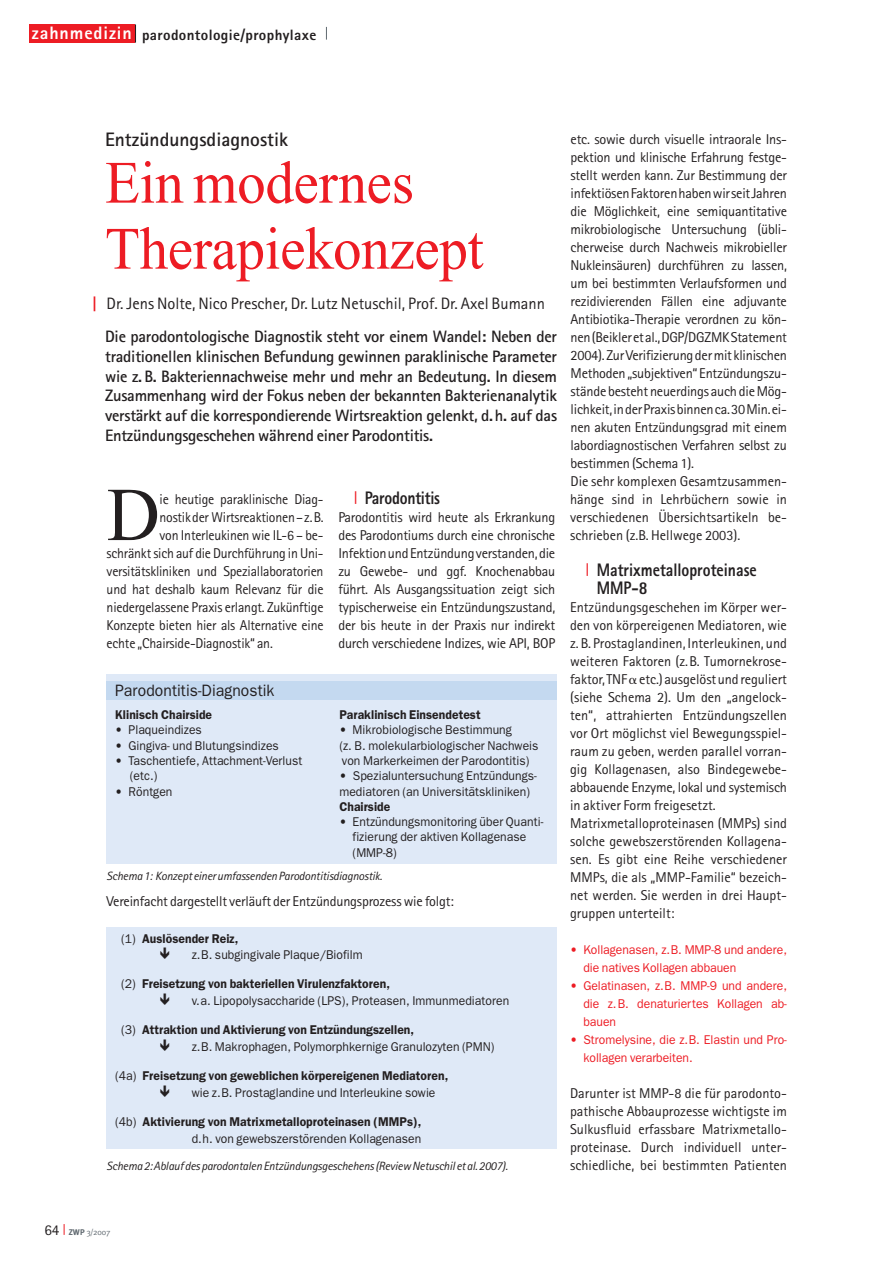
<style>
.page{position:relative;width:893px;height:1263px;background:#fff}
.page>*{position:absolute;margin:0;border:0;box-sizing:border-box;transform-origin:0 0}
.t1{font:75.9px "Times New Roman";color:#231f20}
.t2{font:60px/66px "Times New Roman";letter-spacing:-.005em;color:#ed1c24;scale:.95 1}
.t3{font:700 19.5px "Rotis Sans Serif";color:#231f20}
.t4{font:800 18.15px/18px "Rotis Sans Serif";color:#231f20;scale:.87 1}
.t5{font:700 16.5px/19.8px "Rotis Sans Serif";letter-spacing:-.015em;color:#231f20;text-align:justify}
.t6{font:16.5px/32.8px "Rotis Sans Serif";color:#231f20}
.t7{font:16.5px "Franklin Gothic";letter-spacing:.005em;color:#231f20;scale:.95 1}
.t8{font:800 15px "Rotis Sans Serif";letter-spacing:.025em;color:#231f20}
.t9{font:14.25px/18px "Rotis Sans Serif";letter-spacing:-.015em;color:#231f20;text-align:justify}
.t10{font:12.75px/16.4px "Franklin Gothic";letter-spacing:.005em;color:#231f20;scale:.95 1}
.t11{font:600 12.75px/16.4px "Franklin Gothic";letter-spacing:.005em;color:#231f20;scale:.95 1}
.t12{font:12.75px/18px "Franklin Gothic";color:#ed1c24;scale:.95 1}
.t13{font:italic 12px "Rotis Sans Serif";letter-spacing:-.015em;color:#231f20}
.t14{font:8.25px "Meta";color:#606970}
.s1{font-size:18px;color:#fff}
.s2{font-weight:700;color:#ed1c24}
.s3{font-weight:700}
.s4{font-weight:700;font-size:14.1px;color:#ed1c24}
.s5{font-weight:600}
.s6{font-weight:400}
.s7{font-family:"Universal Greekwith Math Pi"}
.s8{font-family:"Rotis Sans Serif";font-size:15px;color:#231f20}
</style>
<div class="page">
<svg style="left:326px;top:27px;width:1px;height:13px"></svg>
<svg style="left:135px;top:24px;width:1px;height:19px"></svg>
<div style="left:30px;top:24px;width:105px;height:19px;background:#ed1c24"></div>
<div style="left:107px;top:674px;width:450px;height:189px;background:#dfe9f7"></div>
<div style="left:107px;top:681px;width:450px;height:19px;background:#c4d9f0"></div>
<div style="left:107px;top:927px;width:450px;height:222px;background:#dfe9f7"></div>
<p class="t8" style="left:32px;top:29px;width:286px"><span class="s1">zahnmedizin</span> parodontologie/prophylaxe</p>
<h3 class="t3" style="left:105px;top:132px;width:185px">Entzündungsdiagnostik</h3>
<h2 class="t2" style="left:105px;top:155px;width:400px">Ein modernes<br>Therapiekonzept</h2>
<p class="t6" style="left:105px;top:289px;width:453px;text-indent:-13px"><span class="s2">|</span> Dr. Jens Nolte, Nico Prescher, Dr. Lutz Netuschil, Prof. Dr. Axel Bumann<br><span class="s3">Die parodontologische Diagnostik steht vor einem Wandel: Neben der</span></p>
<p class="t5" style="left:105px;top:348px;width:453px">traditionellen klinischen Befundung gewinnen paraklinische Parameter wie z.B. Bakteriennachweise mehr und mehr an Bedeutung. In diesem Zusammenhang wird der Fokus neben der bekannten Bakterienanalytik verstärkt auf die korrespondierende Wirtsreaktion gelenkt, d.h. auf das Entzündungsgeschehen während einer Parodontitis.</p>
<h1 class="t1" style="left:107px;top:487px;width:55px">D</h1>
<p class="t9" style="left:160px;top:492px;width:165px">ie heutige paraklinische Diag-</p>
<p class="t9" style="left:160px;top:510px;width:165px">nostik der Wirtsreaktionen – z. B.</p>
<p class="t9" style="left:160px;top:528px;width:165px">von Interleukinen wie IL-6 – be-</p>
<p class="t9" style="left:107px;top:546px;width:218px">schränkt sich auf die Durchführung in Uni-</p>
<p class="t9" style="left:107px;top:564px;width:218px">versitätskliniken und Speziallaboratorien</p>
<p class="t9" style="left:107px;top:582px;width:218px">und hat deshalb kaum Relevanz für die</p>
<p class="t9" style="left:107px;top:600px;width:218px">niedergelassene Praxis erlangt. Zukünftige</p>
<p class="t9" style="left:107px;top:618px;width:218px">Konzepte bieten hier als Alternative eine</p>
<p class="t9" style="left:107px;top:636px;width:168px">echte „Chairside-Diagnostik“ an.</p>
<p class="t4" style="left:354px;top:491px;width:100px"><span class="s4">|</span> Parodontitis</p>
<p class="t9" style="left:338px;top:510px;width:218px">Parodontitis wird heute als Erkrankung des Parodontiums durch eine chronische Infektion und Entzündung verstanden, die zu Gewebe- und ggf. Knochenabbau führt. Als Ausgangssituation zeigt sich typischerweise ein Entzündungszustand, der bis heute in der Praxis nur indirekt durch verschiedene Indizes, wie API, BOP</p>
<p class="t7" style="left:115px;top:684px;width:169px">Parodontitis-Diagnostik</p>
<p class="t11" style="left:115px;top:708px;width:104px">Klinisch Chairside</p>
<p class="t11" style="left:339px;top:708px;width:150px">Paraklinisch Einsendetest</p>
<p class="t10" style="left:115px;top:723px;width:93px">• Plaqueindizes</p>
<p class="t10" style="left:339px;top:723px;width:183px">• Mikrobiologische Bestimmung</p>
<p class="t10" style="left:115px;top:738px;width:174px">• Gingiva- und Blutungsindizes</p>
<p class="t10" style="left:339px;top:738px;width:211px">(z. B. molekularbiologischer Nachweis</p>
<p class="t10" style="left:115px;top:753px;width:199px">• Taschentiefe, Attachment-Verlust</p>
<p class="t10" style="left:342px;top:753px;width:199px">von Markerkeimen der Parodontitis)</p>
<p class="t10" style="left:130px;top:769px;width:30px">(etc.)</p>
<p class="t10" style="left:339px;top:769px;width:209px">• Spezialuntersuchung Entzündungs-</p>
<p class="t10" style="left:115px;top:784px;width:62px">• Röntgen</p>
<p class="t10" style="left:339px;top:784px;width:202px">mediatoren (an Universitätskliniken)</p>
<p class="t11" style="left:339px;top:799px;width:55px">Chairside</p>
<p class="t10" style="left:353px;top:815px;width:202px;line-height:15.3px;text-indent:-13px">• Entzündungsmonitoring über Quanti&shy;fizierung der aktiven Kollagenase (MMP-8)</p>
<p class="t13" style="left:107px;top:872px;width:277px">Schema 1: Konzept einer umfassenden Parodontitisdiagnostik.</p>
<p class="t9" style="left:107px;top:894px;width:349px">Vereinfacht dargestellt verläuft der Entzündungsprozess wie folgt:</p>
<p class="t10" style="left:192px;top:931px;width:182px;text-indent:-70px">(1) <span class="s5">Auslösender Reiz,<br></span>z.B. subgingivale Plaque/Biofilm</p>
<p class="t10" style="left:192px;top:977px;width:336px;text-indent:-70px">(2) <span class="s5">Freisetzung von bakteriellen Virulenzfaktoren,<br></span>v.a. Lipopolysaccharide (LPS), Proteasen, Immunmediatoren</p>
<p class="t10" style="left:192px;top:1023px;width:320px;text-indent:-70px">(3) <span class="s5">Attraktion und Aktivierung von Entzündungszellen,<br></span>z.B. Makrophagen, Polymorphkernige Granulozyten (PMN)</p>
<p class="t11" style="left:192px;top:1069px;width:272px;text-indent:-77px"><span class="s6">(4a)</span> Freisetzung von geweblichen körpereigenen Mediatoren, <span class="s6">wie z.B. Prostaglandine und Interleukine sowie</span></p>
<p class="t11" style="left:115px;top:1115px;width:324px;text-align:right"><span class="s6">(4b)</span> Aktivierung von Matrixmetalloproteinasen (MMPs), <span class="s6">d.h. von gewebszerstörenden Kollagenasen</span></p>
<p class="t13" style="left:107px;top:1161px;width:403px">Schema 2: Ablauf des parodontalen Entzündungsgeschehens (Review Netuschil et al. 2007).</p>
<p class="t9" style="left:570px;top:132px;width:218px;text-align:left">etc. sowie durch visuelle intraorale Ins&shy;pektion und klinische Erfahrung festge&shy;stellt werden kann. Zur Bestimmung der infektiösen Faktoren haben wir seit Jahren die Möglichkeit, eine semiquantitative mikrobiologische Untersuchung (übli&shy;cherweise durch Nachweis mikrobieller Nukleinsäuren) durchführen zu lassen, um bei bestimmten Verlaufsformen und rezidivierenden Fällen eine adjuvante Antibiotika-Therapie verordnen zu kön&shy;nen (Beikler et al., DGP/DGZMK Statement 2004). Zur Verifizierung der mit klinischen Methoden „subjektiven“ Entzündungszu&shy;stände besteht neuerdings auch die Mög&shy;lichkeit, in der Praxis binnen ca. 30 Min. ei&shy;nen akuten Entzündungsgrad mit einem labordiagnostischen Verfahren selbst zu bestimmen (Schema 1).<br>Die sehr komplexen Gesamtzusammen&shy;hänge sind in Lehrbüchern sowie in verschiedenen Übersichtsartikeln be&shy;schrieben (z.B. Hellwege 2003).</p>
<p class="t4" style="left:597px;top:563px;width:185px;text-indent:-11px"><span class="s4">|</span> Matrixmetalloproteinase<br>MMP-8</p>
<p class="t9" style="left:570px;top:600px;width:218px;text-align:left">Entzündungsgeschehen im Körper wer&shy;den von körpereigenen Mediatoren, wie z. B. Prostaglandinen, Interleukinen, und weiteren Faktoren (z.B. Tumornekrose&shy;faktor, TNF <span class="s7">-</span>etc.) ausgelöst und reguliert (siehe Schema 2). Um den „angelock&shy;ten“, attrahierten Entzündungszellen vor Ort möglichst viel Bewegungsspiel&shy;raum zu geben, werden parallel vorran&shy;gig Kollagenasen, also Bindegewebe&shy;abbauende Enzyme, lokal und systemisch in aktiver Form freigesetzt.<br>Matrixmetalloproteinasen (MMPs) sind solche gewebszerstörenden Kollagena&shy;sen. Es gibt eine Reihe verschiedener MMPs, die als „MMP-Familie“ bezeich&shy;net werden. Sie werden in drei Haupt&shy;gruppen unterteilt:</p>
<p class="t12" style="left:583px;top:942px;width:216px;text-indent:-13px">• Kollagenasen, z.B. MMP-8 und andere, die natives Kollagen abbauen</p>
<p class="t12" style="left:583px;top:978px;width:216px;text-align:justify;text-indent:-13px">• Gelatinasen, z.B. MMP-9 und andere, die z.B. denaturiertes Kollagen ab&shy;bauen</p>
<p class="t12" style="left:583px;top:1032px;width:216px;text-indent:-13px">• Stromelysine, die z.B. Elastin und Pro&shy;kollagen verarbeiten.</p>
<p class="t9" style="left:570px;top:1086px;width:218px">Darunter ist MMP-8 die für parodonto&shy;pathische Abbauprozesse wichtigste im Sulkusfluid erfassbare Matrixmetallo&shy;proteinase. Durch individuell unter&shy;schiedliche, bei bestimmten Patienten</p>
<p class="t14" style="left:44px;top:1229px;width:68px"><span class="s8">64</span> <span class="s3">ZWP</span> 3/2007</p>
</div>
